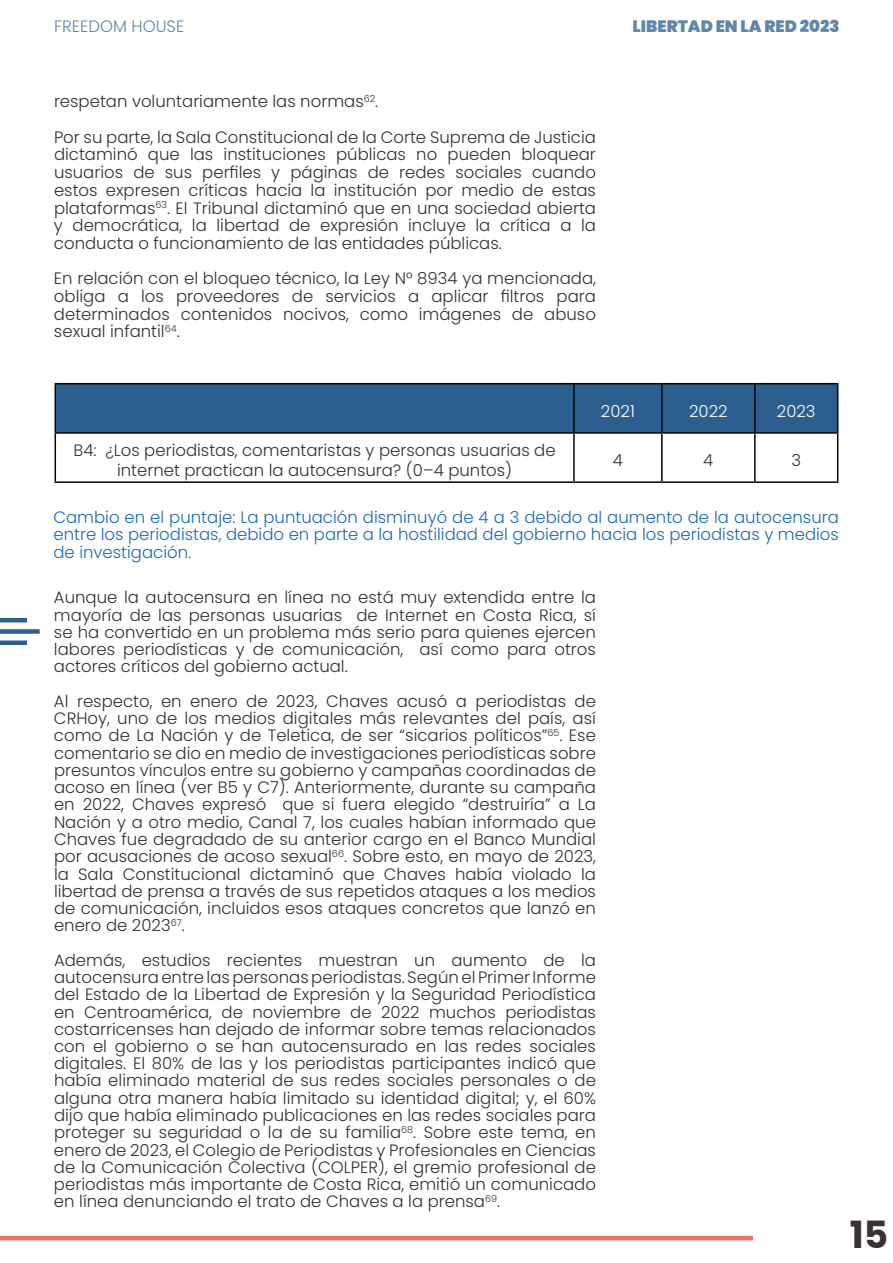
<style>
.page{position:relative;width:893px;height:1263px;background:#fff}
.page>*{position:absolute;margin:0;border:0;box-sizing:border-box;transform-origin:0 0}
.t1{font:700 37.5px "Poppins";color:#3b3133}
.t2{font:300 16.5px/17.2px "Poppins";color:#2f3231;text-align:justify}
.t3{font:300 16.5px/17.7px "Poppins";color:#1b6ab5;text-align:justify}
.t4{font:900 16.5px "Poppins";color:#6086aa}
.t5{font:300 16.5px "Poppins";color:#6086aa}
.t6{font:300 16.5px "Poppins";color:#fff}
</style>
<div class="page">
<hr style="left:0;top:1236px;width:753px;height:4px;background:#e7736e">
<div style="left:0;top:629px;width:40px;height:5px;background:#2c5f8f"></div>
<hr style="left:0;top:618px;width:27px;height:4px;background:#2c5f8f">
<div style="left:0;top:640px;width:27px;height:5px;background:#2c5f8f"></div>
<div style="left:56px;top:384px;width:781px;height:48px;background:#2c5f8f"></div>
<hr style="left:55px;top:383px;width:519px;height:1px;background:#040503">
<hr style="left:55px;top:384px;width:1px;height:48px;background:#040503">
<hr style="left:574px;top:383px;width:88px;height:1px;background:#040503">
<hr style="left:573px;top:384px;width:2px;height:48px;background:#040503">
<hr style="left:662px;top:383px;width:93px;height:1px;background:#040503">
<hr style="left:661px;top:384px;width:2px;height:48px;background:#040503">
<hr style="left:755px;top:383px;width:83px;height:1px;background:#040503">
<hr style="left:754px;top:384px;width:2px;height:48px;background:#040503">
<hr style="left:837px;top:384px;width:1px;height:48px;background:#040503">
<hr style="left:55px;top:432px;width:519px;height:2px;background:#040503">
<hr style="left:55px;top:434px;width:1px;height:47px;background:#040503">
<hr style="left:574px;top:432px;width:88px;height:2px;background:#040503">
<hr style="left:573px;top:434px;width:2px;height:47px;background:#040503">
<hr style="left:662px;top:432px;width:93px;height:2px;background:#040503">
<hr style="left:661px;top:434px;width:2px;height:47px;background:#040503">
<hr style="left:755px;top:432px;width:83px;height:2px;background:#040503">
<hr style="left:754px;top:434px;width:2px;height:47px;background:#040503">
<hr style="left:837px;top:434px;width:1px;height:47px;background:#040503">
<hr style="left:55px;top:481px;width:519px;height:2px;background:#040503">
<hr style="left:574px;top:481px;width:88px;height:2px;background:#040503">
<hr style="left:662px;top:481px;width:93px;height:2px;background:#040503">
<hr style="left:755px;top:481px;width:83px;height:2px;background:#040503">
<p class="t5" style="left:54px;top:17px;width:132px">FREEDOM HOUSE</p>
<p class="t4" style="left:633px;top:17px;width:208px">LIBERTAD EN LA RED 2023</p>
<p class="t2" style="left:54px;top:84px;width:543px;line-height:35.4px">respetan voluntariamente las normas<sup>62</sup>.<br>Por su parte, la Sala Constitucional de la Corte Suprema de Justicia</p>
<p class="t2" style="left:54px;top:146px;width:543px;line-height:17.7px">dictaminó que las instituciones públicas no pueden bloquear usuarios de sus perfiles y páginas de redes sociales cuando estos expresen críticas hacia la institución por medio de estas plataformas<sup>63</sup>. El Tribunal dictaminó que en una sociedad abierta y democrática, la libertad de expresión incluye la crítica a la conducta o funcionamiento de las entidades públicas.</p>
<p class="t2" style="left:54px;top:270px;width:543px;line-height:17.7px">En relación con el bloqueo técnico, la Ley N° 8934 ya mencionada, obliga a los proveedores de servicios a aplicar filtros para determinados contenidos nocivos, como imágenes de abuso sexual infantil<sup>64</sup>.</p>
<p class="t6" style="left:601px;top:402px;width:35px">2021</p>
<p class="t6" style="left:689px;top:402px;width:40px">2022</p>
<p class="t6" style="left:777px;top:402px;width:40px">2023</p>
<p class="t2" style="left:73px;top:441px;width:484px;line-height:19.5px;text-align:center">B4: ¿Los periodistas, comentaristas y personas usuarias de internet practican la autocensura? (0–4 puntos)</p>
<p class="t2" style="left:613px;top:452px;width:12px">4</p>
<p class="t2" style="left:703px;top:452px;width:12px">4</p>
<p class="t2" style="left:791px;top:452px;width:11px">3</p>
<p class="t3" style="left:53px;top:508px;width:787px">Cambio en el puntaje: La puntuación disminuyó de 4 a 3 debido al aumento de la autocensura entre los periodistas, debido en parte a la hostilidad del gobierno hacia los periodistas y medios de investigación.</p>
<p class="t2" style="left:54px;top:589px;width:543px">Aunque la autocensura en línea no está muy extendida entre la mayoría de las personas usuarias de Internet en Costa Rica, sí se ha convertido en un problema más serio para quienes ejercen labores periodísticas y de comunicación, así como para otros actores críticos del gobierno actual.</p>
<p class="t2" style="left:54px;top:693px;width:543px">Al respecto, en enero de 2023, Chaves acusó a periodistas de CRHoy, uno de los medios digitales más relevantes del país, así como de La Nación y de Teletica, de ser “sicarios políticos”<sup>65</sup>. Ese comentario se dio en medio de investigaciones periodísticas sobre presuntos vínculos entre su gobierno y campañas coordinadas de acoso en línea (ver B5 y C7). Anteriormente, durante su campaña en 2022, Chaves expresó que si fuera elegido “destruiría” a La Nación y a otro medio, Canal 7, los cuales habían informado que Chaves fue degradado de su anterior cargo en el Banco Mundial por acusaciones de acoso sexual<sup>66</sup>. Sobre esto, en mayo de 2023, la Sala Constitucional dictaminó que Chaves había violado la libertad de prensa a través de sus repetidos ataques a los medios de comunicación, incluidos esos ataques concretos que lanzó en enero de 2023<sup>67</sup>.</p>
<p class="t2" style="left:54px;top:951px;width:543px">Además, estudios recientes muestran un aumento de la autocensura entre las personas periodistas. Según el Primer Informe del Estado de la Libertad de Expresión y la Seguridad Periodística en Centroamérica, de noviembre de 2022 muchos periodistas costarricenses han dejado de informar sobre temas relacionados con el gobierno o se han autocensurado en las redes sociales digitales. El 80% de las y los periodistas participantes indicó que había eliminado material de sus redes sociales personales o de alguna otra manera había limitado su identidad digital; y, el 60% dijo que había eliminado publicaciones en las redes sociales para proteger su seguridad o la de su familia<sup>68</sup>. Sobre este tema, en enero de 2023, el Colegio de Periodistas y Profesionales en Ciencias de la Comunicación Colectiva (COLPER), el gremio profesional de periodistas más importante de Costa Rica, emitió un comunicado en línea denunciando el trato de Chaves a la prensa<sup>69</sup>.</p>
<h1 class="t1" style="left:850px;top:1213px;width:40px">15</h1>
</div>
